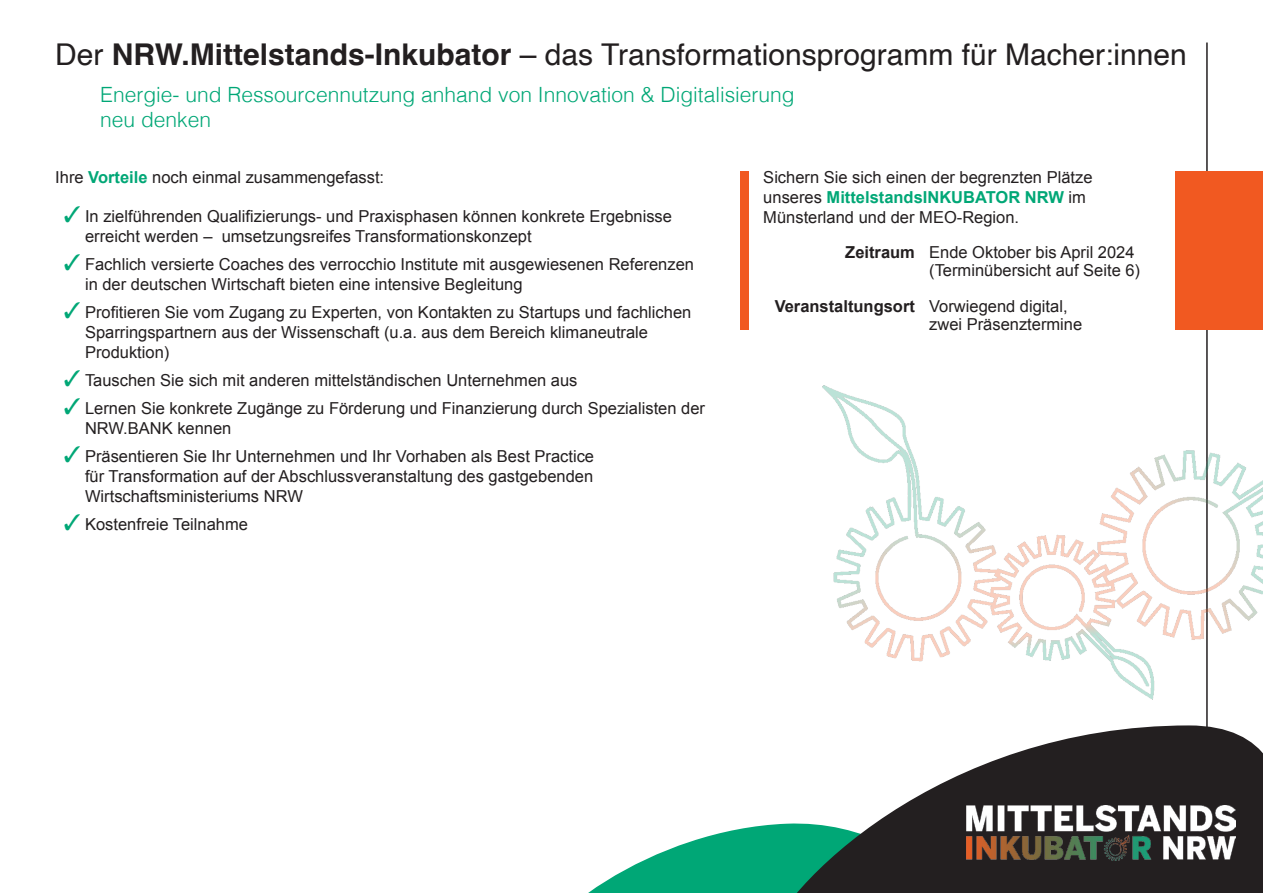
<style>
.page{position:relative;width:1263px;height:893px;background:#fff}
.page>*{position:absolute;margin:0;border:0;box-sizing:border-box;transform-origin:0 0}
.t1{font:30px "Helvetica";color:#231f20}
.t2{font:300 21px/25.2px "Helvetica";color:#00a776}
.t3{font:16.5px/19.8px "Arial";color:#231f20}
.t4{font:700 16.5px "Arial";color:#231f20}
.s1{font-weight:700}
.s2{font-weight:700;color:#00a776}
.s3{color:#00a776}
</style>
<div class="page">
<svg style="left:588px;top:825px;width:175px;height:68px"></svg>
<svg style="left:763px;top:725px;width:500px;height:168px;fill:#231f20"></svg>
<img style="left:966px;top:806px;width:269px;height:54px">
<hr style="left:1206px;top:43px;width:2px;height:699px;background:#231f20">
<img style="left:823px;top:386px;width:440px;height:313px">
<div style="left:1175px;top:171px;width:88px;height:159px;background:#f15921"></div>
<div style="left:741px;top:171px;width:8px;height:159px;background:#f15921"></div>
<h1 class="t1" style="left:55px;top:31px;width:1133px">Der <span class="s1">NRW.Mittelstands-Inkubator</span> – das Transformationsprogramm für Macher:innen</h1>
<p class="t2" style="left:100px;top:80px;width:696px">Energie- und Ressourcennutzung anhand von Innovation &amp; Digitalisierung neu denken</p>
<p class="t3" style="left:55px;top:168px;width:330px">Ihre <span class="s2">Vorteile</span> noch einmal zusammengefasst:</p>
<p class="t3" style="left:85px;top:206px;width:588px;text-indent:-21px"><span class="s3">✓</span> In zielführenden Qualifizierungs- und Praxisphasen können konkrete Ergebnisse erreicht werden – umsetzungsreifes Transformationskonzept</p>
<p class="t3" style="left:85px;top:254px;width:610px;text-indent:-21px"><span class="s3">✓</span> Fachlich versierte Coaches des verrocchio Institute mit ausgewiesenen Referenzen in der deutschen Wirtschaft bieten eine intensive Begleitung</p>
<p class="t3" style="left:85px;top:303px;width:608px;text-indent:-21px"><span class="s3">✓</span> Profitieren Sie vom Zugang zu Experten, von Kontakten zu Startups und fachlichen<br>Sparringspartnern aus der Wissenschaft (u.a. aus dem Bereich klimaneutrale<br>Produktion)</p>
<p class="t3" style="left:64px;top:371px;width:515px"><span class="s3">✓</span> Tauschen Sie sich mit anderen mittelständischen Unternehmen aus</p>
<p class="t3" style="left:85px;top:399px;width:621px;text-indent:-21px"><span class="s3">✓</span> Lernen Sie konkrete Zugänge zu Förderung und Finanzierung durch Spezialisten der<br>NRW.BANK kennen</p>
<p class="t3" style="left:85px;top:447px;width:511px;text-align:justify;text-indent:-21px"><span class="s3">✓</span> Präsentieren Sie Ihr Unternehmen und Ihr Vorhaben als Best Practice für Transformation auf der Abschlussveranstaltung des gastgebenden Wirtschaftsministeriums NRW</p>
<p class="t3" style="left:64px;top:515px;width:186px"><span class="s3">✓</span> Kostenfreie Teilnahme</p>
<p class="t3" style="left:763px;top:168px;width:331px">Sichern Sie sich einen der begrenzten Plätze unseres <span class="s2">MittelstandsINKUBATOR NRW</span> im<br>Münsterland und der MEO-Region.</p>
<p class="t4" style="left:845px;top:241px;width:71px">Zeitraum</p>
<p class="t3" style="left:929px;top:243px;width:212px;line-height:18px">Ende Oktober bis April 2024 (Terminübersicht auf Seite 6)</p>
<p class="t3" style="left:929px;top:297px;width:155px;line-height:18px">Vorwiegend digital, zwei Präsenztermine</p>
<p class="t4" style="left:775px;top:295px;width:142px">Veranstaltungsort</p>
</div>
